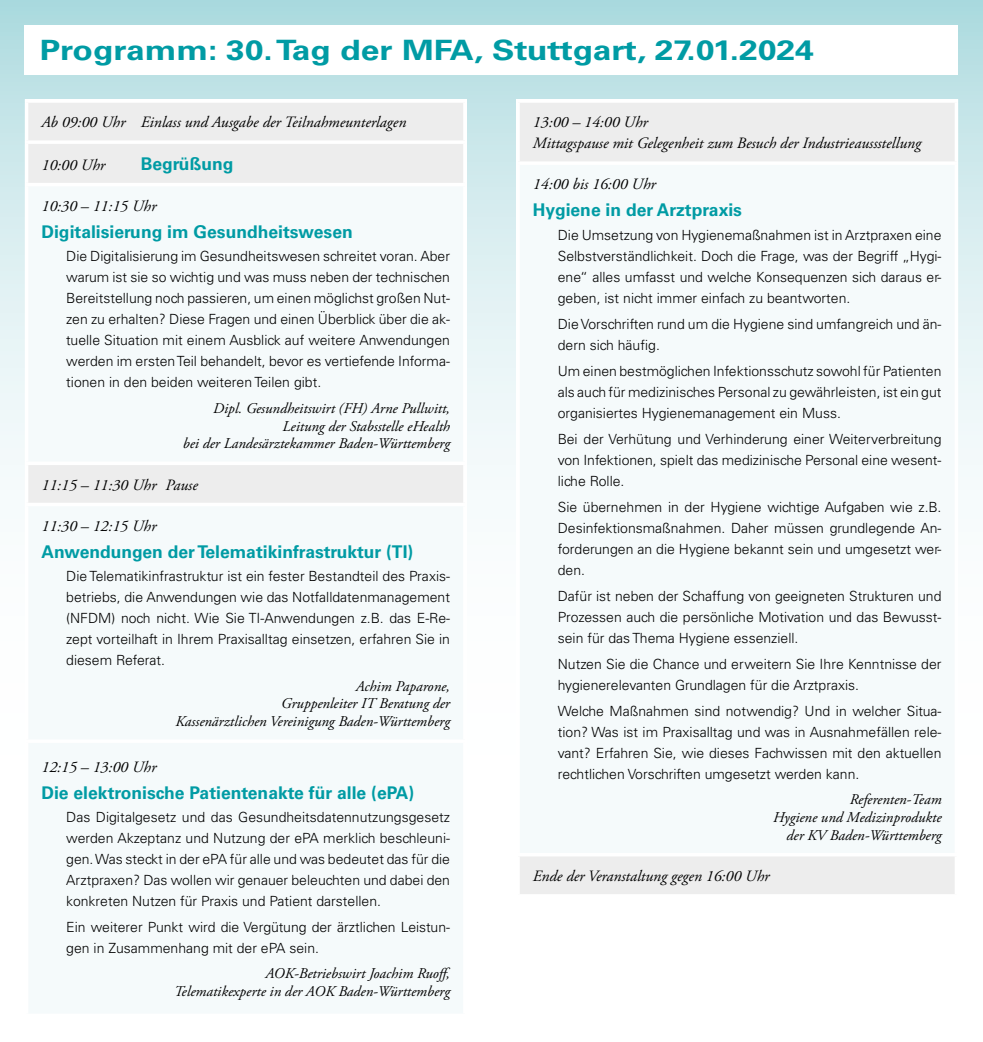
<style>
.page{position:relative;width:983px;height:1042px;background:#fff}
.page>*{position:absolute;margin:0;border:0;box-sizing:border-box;transform-origin:0 0}
.t1{font:700 28px "Univers LT Std";color:#009ba4;scale:1.2 1}
.t2{font:700 17.5px "Univers LT Std";color:#009ba4}
.t3{font:italic 15.75px/21px "Adobe Garamond Pro";color:#000}
.t4{font:italic 14.88px/17.8px "Adobe Garamond Pro";color:#000;text-align:right}
.t5{font:300 14px/21px "Univers LT Std";color:#000;text-align:justify}
</style>
<div class="page">
<svg style="left:0;top:0;width:982px;height:477px;background:#c7e6e9"></svg>
<div style="left:25px;top:25px;width:932px;height:49px;background:#fff"></div>
<div style="left:28px;top:103px;width:435px;height:37px;background:#ededed"></div>
<div style="left:27px;top:142px;width:438px;height:43px;background:#ededed"></div>
<svg style="left:28px;top:186px;width:435px;height:317px;fill:#f5fafb"></svg>
<hr style="left:25px;top:99px;width:441px;height:4px;background:#fff">
<hr style="left:25px;top:103px;width:3px;height:37px;background:#fff">
<hr style="left:463px;top:103px;width:3px;height:37px;background:#fff">
<hr style="left:25px;top:140px;width:441px;height:4px;background:#fff">
<hr style="left:25px;top:144px;width:3px;height:39px;background:#fff">
<hr style="left:463px;top:144px;width:3px;height:39px;background:#fff">
<hr style="left:25px;top:183px;width:441px;height:3px;background:#fff">
<hr style="left:25px;top:186px;width:3px;height:275px;background:#fff">
<hr style="left:463px;top:186px;width:3px;height:275px;background:#fff">
<hr style="left:25px;top:461px;width:441px;height:4px;background:#fff">
<hr style="left:25px;top:465px;width:3px;height:38px;background:#fff">
<hr style="left:463px;top:465px;width:3px;height:38px;background:#fff">
<div style="left:519px;top:103px;width:435px;height:791px;background:#ededed"></div>
<div style="left:518px;top:163px;width:438px;height:692px;background:#f5fafb"></div>
<hr style="left:516px;top:99px;width:441px;height:4px;background:#fff">
<hr style="left:516px;top:103px;width:3px;height:58px;background:#fff">
<hr style="left:954px;top:103px;width:3px;height:58px;background:#fff">
<hr style="left:516px;top:165px;width:3px;height:688px;background:#fff">
<hr style="left:954px;top:165px;width:3px;height:688px;background:#fff">
<hr style="left:516px;top:161px;width:441px;height:4px;background:#fff">
<hr style="left:516px;top:853px;width:441px;height:3px;background:#fff">
<h1 class="t1" style="left:40px;top:33px;width:646px">Programm: 30. Tag der MFA, Stuttgart, 27.01.2024</h1>
<p class="t3" style="left:41px;top:112px;width:366px">Ab 09:00 Uhr Einlass und Ausgabe der Teilnahmeunterlagen</p>
<p class="t3" style="left:41px;top:155px;width:65px">10:00 Uhr</p>
<p class="t2" style="left:141px;top:153px;width:94px">Begrüßung</p>
<p class="t3" style="left:41px;top:196px;width:116px">10:30 – 11:15 Uhr</p>
<p class="t2" style="left:41px;top:221px;width:313px">Digitalisierung im Gesundheitswesen</p>
<p class="t5" style="left:66px;top:246px;width:385px">Die Digitalisierung im Gesundheitswesen schreitet voran. Aber warum ist sie so wichtig und was muss neben der technischen Bereitstellung noch passieren, um einen möglichst großen Nut&shy;zen zu erhalten? Diese Fragen und einen Überblick über die ak&shy;tuelle Situation mit einem Ausblick auf weitere Anwendungen werden im ersten Teil behandelt, bevor es vertiefende Informa&shy;tionen in den beiden weiteren Teilen gibt.</p>
<p class="t4" style="left:183px;top:399px;width:269px">Dipl. Gesundheitswirt (FH) Arne Pullwitt,<br>Leitung der Stabsstelle eHealth<br>bei der Landesärztekammer Baden-Württemberg</p>
<p class="t3" style="left:41px;top:474px;width:158px">11:15 – 11:30 Uhr Pause</p>
<p class="t3" style="left:41px;top:516px;width:116px">11:30 – 12:15 Uhr</p>
<p class="t2" style="left:41px;top:541px;width:373px">Anwendungen der Telematikinfrastruktur (TI)</p>
<p class="t5" style="left:66px;top:566px;width:385px">Die Telematikinfrastruktur ist ein fester Bestandteil des Praxis&shy;betriebs, die Anwendungen wie das Notfalldatenmanagement (NFDM) noch nicht. Wie Sie TI-Anwendungen z.B. das E-Re&shy;zept vorteilhaft in Ihrem Praxisalltag einsetzen, erfahren Sie in diesem Referat.</p>
<p class="t4" style="left:176px;top:677px;width:276px">Achim Paparone,<br>Gruppenleiter IT Beratung der<br>Kassenärztlichen Vereinigung Baden-Württemberg</p>
<p class="t3" style="left:41px;top:756px;width:116px">12:15 – 13:00 Uhr</p>
<p class="t2" style="left:41px;top:782px;width:374px">Die elektronische Patientenakte für alle (ePA)</p>
<p class="t5" style="left:66px;top:807px;width:385px">Das Digitalgesetz und das Gesundheitsdatennutzungsgesetz werden Akzeptanz und Nutzung der ePA merklich beschleuni&shy;gen. Was steckt in der ePA für alle und was bedeutet das für die Arztpraxen? Das wollen wir genauer beleuchten und dabei den konkreten Nutzen für Praxis und Patient darstellen.</p>
<p class="t5" style="left:66px;top:917px;width:385px">Ein weiterer Punkt wird die Vergütung der ärztlichen Leistun&shy;gen in Zusammenhang mit der ePA sein.</p>
<p class="t4" style="left:174px;top:965px;width:280px">AOK-Betriebswirt Joachim Ruoff,<br>Telematikexperte in der AOK Baden-Württemberg</p>
<p class="t3" style="left:533px;top:112px;width:389px">13:00 – 14:00 Uhr<br>Mittagspause mit Gelegenheit zum Besuch der Industrieaussstellung</p>
<p class="t3" style="left:533px;top:174px;width:124px">14:00 bis 16:00 Uhr</p>
<p class="t2" style="left:533px;top:200px;width:210px">Hygiene in der Arztpraxis</p>
<p class="t5" style="left:557px;top:224px;width:385px">Die Umsetzung von Hygienemaßnahmen ist in Arztpraxen eine Selbstverständlichkeit. Doch die Frage, was der Begriff „Hygi&shy;ene“ alles umfasst und welche Konsequenzen sich daraus er&shy;geben, ist nicht immer einfach zu beantworten.</p>
<p class="t5" style="left:557px;top:313px;width:385px">Die Vorschriften rund um die Hygiene sind umfangreich und än&shy;dern sich häufig.</p>
<p class="t5" style="left:557px;top:360px;width:385px">Um einen bestmöglichen Infektionsschutz sowohl für Patienten als auch für medizinisches Personal zu gewährleisten, ist ein gut organisiertes Hygienemanagement ein Muss.</p>
<p class="t5" style="left:557px;top:428px;width:385px">Bei der Verhütung und Verhinderung einer Weiterverbreitung von Infektionen, spielt das medizinische Personal eine wesent&shy;liche Rolle.</p>
<p class="t5" style="left:557px;top:496px;width:385px">Sie übernehmen in der Hygiene wichtige Aufgaben wie z.B.<br>Desinfektionsmaßnahmen. Daher müssen grundlegende An&shy;forderungen an die Hygiene bekannt sein und umgesetzt wer&shy;den.</p>
<p class="t5" style="left:557px;top:585px;width:385px">Dafür ist neben der Schaffung von geeigneten Strukturen und Prozessen auch die persönliche Motivation und das Bewusst&shy;sein für das Thema Hygiene essenziell.</p>
<p class="t5" style="left:557px;top:653px;width:385px">Nutzen Sie die Chance und erweitern Sie Ihre Kenntnisse der hygienerelevanten Grundlagen für die Arztpraxis.</p>
<p class="t5" style="left:557px;top:700px;width:385px">Welche Maßnahmen sind notwendig? Und in welcher Situa&shy;tion? Was ist im Praxisalltag und was in Ausnahmefällen rele&shy;vant? Erfahren Sie, wie dieses Fachwissen mit den aktuellen rechtlichen Vorschriften umgesetzt werden kann.</p>
<p class="t4" style="left:773px;top:791px;width:170px">Referenten-Team<br>Hygiene und Medizinprodukte der KV Baden-Württemberg</p>
<p class="t3" style="left:533px;top:866px;width:238px">Ende der Veranstaltung gegen 16:00 Uhr</p>
</div>
